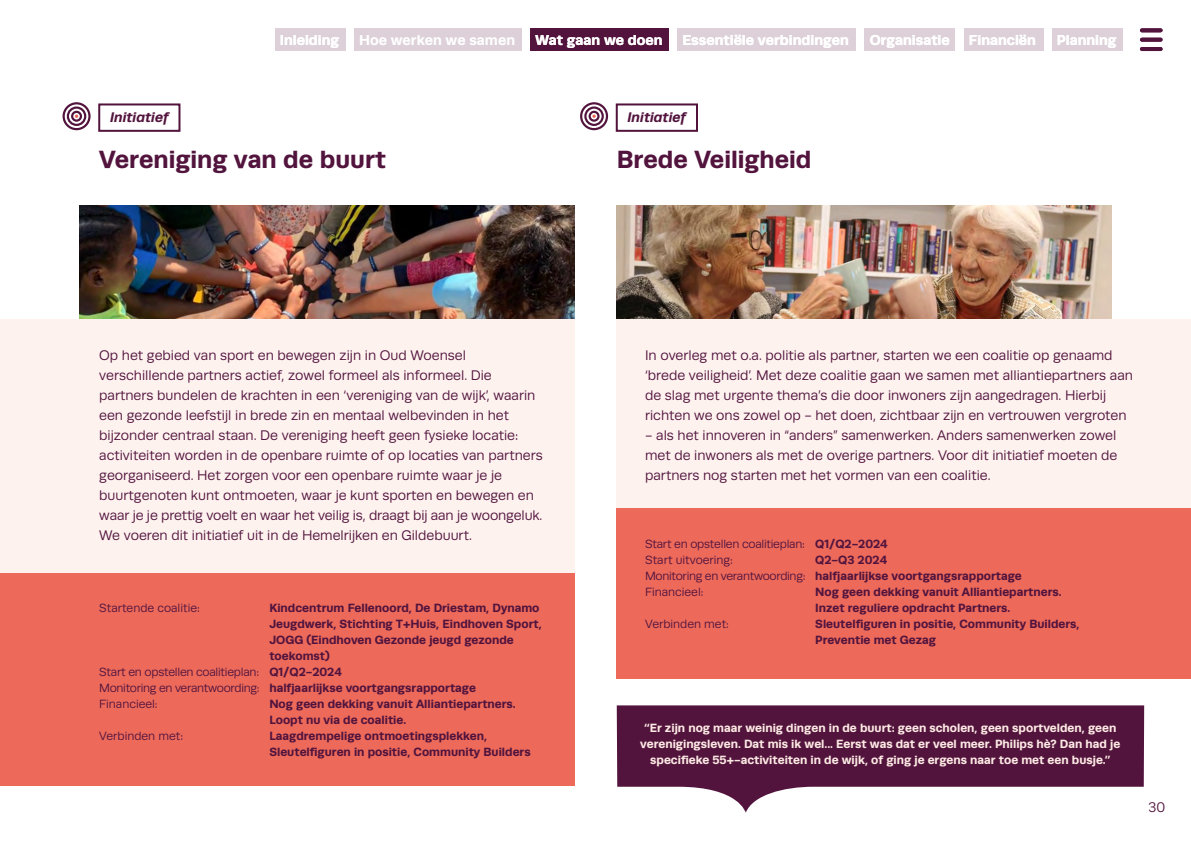
<style>
.page{position:relative;width:1191px;height:842px;background:#fff}
.page>*{position:absolute;margin:0;border:0;box-sizing:border-box;transform-origin:0 0}
.t1{font:700 25px "Runda";color:#52143d}
.t2{font:700 14.4px "Runda";color:#fff}
.t3{font:14px/20px "Runda";color:#52143d}
.t4{font:italic 700 14px "Runda";color:#52143d}
.t5{font:700 12px/16px "Runda";color:#52143d}
.t6{font:700 12px/16px "Runda";color:#fde9e3;text-align:center}
.t7{font:12px/16px "Runda";letter-spacing:-.005em;color:#52143d}
.s1{font-weight:700}
.s2{font-weight:400}
</style>
<div class="page">
<img style="left:617px;top:205px;width:494px;height:114px">
<img style="left:79px;top:205px;width:495px;height:114px">
<div style="left:0;top:573px;width:574px;height:213px;background:#ed6a5b"></div>
<div style="left:0;top:319px;width:574px;height:254px;background:#fef2ef"></div>
<div style="left:617px;top:319px;width:574px;height:254px;background:#fef2ef"></div>
<div style="left:98px;top:103px;width:82px;height:29px;border:2px solid #52143d"></div>
<div style="left:63px;top:102px;width:28px;height:28px;border:2px solid #52143d;border-radius:50%"></div>
<div style="left:67px;top:106px;width:19px;height:20px;border:2px solid #52143d;border-radius:50%"></div>
<div style="left:71px;top:111px;width:11px;height:11px;border:2px solid #52143d;border-radius:50%"></div>
<div style="left:616px;top:103px;width:82px;height:29px;border:2px solid #52143d"></div>
<div style="left:580px;top:102px;width:28px;height:28px;border:2px solid #52143d;border-radius:50%"></div>
<div style="left:584px;top:106px;width:20px;height:20px;border:2px solid #52143d;border-radius:50%"></div>
<div style="left:588px;top:111px;width:11px;height:11px;border:2px solid #52143d;border-radius:50%"></div>
<svg style="left:592px;top:115px;width:4px;height:3px"></svg>
<svg style="left:617px;top:705px;width:527px;height:108px;fill:#52143d"></svg>
<div style="left:617px;top:509px;width:574px;height:170px;background:#ed6a5b"></div>
<div style="left:530px;top:28px;width:139px;height:23px;background:#52143d"></div>
<svg style="left:1142px;top:28px;width:18px;height:4px"></svg>
<svg style="left:1142px;top:38px;width:18px;height:4px"></svg>
<hr style="left:1142px;top:47px;width:18px;height:4px;background:#52143d">
<div style="left:354px;top:28px;width:167px;height:23px;background:#ddd0d8"></div>
<div style="left:677px;top:28px;width:179px;height:23px;background:#ddd0d8"></div>
<div style="left:864px;top:28px;width:91px;height:23px;background:#ddd0d8"></div>
<div style="left:963px;top:28px;width:80px;height:23px;background:#ddd0d8"></div>
<div style="left:1051px;top:28px;width:71px;height:23px;background:#ddd0d8"></div>
<div style="left:275px;top:28px;width:71px;height:23px;background:#ddd0d8"></div>
<p class="t2" style="left:359px;top:31px;width:157px">Hoe werken we samen</p>
<p class="t2" style="left:682px;top:31px;width:168px">Essentiële verbindingen</p>
<p class="t2" style="left:869px;top:31px;width:82px">Organisatie</p>
<p class="t2" style="left:969px;top:31px;width:69px">Financiën</p>
<p class="t2" style="left:1056px;top:31px;width:61px">Planning</p>
<p class="t2" style="left:280px;top:31px;width:61px">Inleiding</p>
<p class="t2" style="left:535px;top:31px;width:129px">Wat gaan we doen</p>
<p class="t4" style="left:110px;top:109px;width:60px">Initiatief</p>
<p class="t4" style="left:627px;top:109px;width:60px">Initiatief</p>
<h1 class="t1" style="left:99px;top:144px;width:288px">Vereniging van de buurt</h1>
<h1 class="t1" style="left:617px;top:144px;width:196px">Brede Veiligheid</h1>
<p class="t3" style="left:99px;top:345px;width:445px">Op het gebied van sport en bewegen zijn in Oud Woensel verschillende partners actief, zowel formeel als informeel. Die partners bundelen de krachten in een ‘vereniging van de wijk’, waarin een gezonde leefstijl in brede zin en mentaal welbevinden in het bijzonder centraal staan. De vereniging heeft geen fysieke locatie: activiteiten worden in de openbare ruimte of op locaties van partners georganiseerd. Het zorgen voor een openbare ruimte waar je je buurtgenoten kunt ontmoeten, waar je kunt sporten en bewegen en waar je je prettig voelt en waar het veilig is, draagt bij aan je woongeluk.<br>We voeren dit initiatief uit in de Hemelrijken en Gildebuurt.</p>
<p class="t3" style="left:645px;top:345px;width:489px">In overleg met o.a. politie als partner, starten we een coalitie op genaamd ‘brede veiligheid’. Met deze coalitie gaan we samen met alliantiepartners aan de slag met urgente thema’s die door inwoners zijn aangedragen. Hierbij richten we ons zowel op - het doen, zichtbaar zijn en vertrouwen vergroten</p>
<p class="t3" style="left:645px;top:425px;width:474px;text-align:justify">- als het innoveren in “anders” samenwerken. Anders samenwerken zowel met de inwoners als met de overige partners. Voor dit initiatief moeten de partners nog starten met het vormen van een coalitie.</p>
<p class="t7" style="left:645px;top:536px;width:244px">Start en opstellen coalitieplan: <span class="s1">Q1/Q2-2024<br></span>Start uitvoering:</p>
<p class="t5" style="left:645px;top:552px;width:378px;text-indent:170px">Q2-Q3 2024<br><span class="s2">Monitoring en verantwoording:</span> halfjaarlijkse voortgangsrapportage<br><span class="s2">Financieel:</span></p>
<p class="t5" style="left:815px;top:584px;width:248px">Nog geen dekking vanuit Alliantiepartners.<br>Inzet reguliere opdracht Partners.</p>
<p class="t7" style="left:99px;top:600px;width:102px">Startende coalitie:</p>
<p class="t5" style="left:269px;top:600px;width:272px">Kindcentrum Fellenoord, De Driestam, Dynamo</p>
<p class="t5" style="left:269px;top:616px;width:274px">Jeugdwerk, Stichting T+Huis, Eindhoven Sport,</p>
<p class="t5" style="left:269px;top:632px;width:246px">JOGG (Eindhoven Gezonde jeugd gezonde</p>
<p class="t5" style="left:269px;top:648px;width:62px">toekomst)</p>
<p class="t7" style="left:99px;top:664px;width:244px">Start en opstellen coalitieplan: <span class="s1">Q1/Q2-2024</span></p>
<p class="t5" style="left:99px;top:680px;width:378px"><span class="s2">Monitoring en verantwoording:</span> halfjaarlijkse voortgangsrapportage</p>
<p class="t7" style="left:99px;top:696px;width:60px">Financieel:</p>
<p class="t5" style="left:269px;top:696px;width:248px">Nog geen dekking vanuit Alliantiepartners.<br>Loopt nu via de coalitie.</p>
<p class="t7" style="left:99px;top:728px;width:85px">Verbinden met:</p>
<p class="t5" style="left:269px;top:728px;width:263px">Laagdrempelige ontmoetingsplekken,<br>Sleutelfiguren in positie, Community Builders</p>
<p class="t7" style="left:645px;top:616px;width:85px">Verbinden met:</p>
<p class="t5" style="left:815px;top:616px;width:266px">Sleutelfiguren in positie, Community Builders,<br>Preventie met Gezag</p>
<p class="t6" style="left:640px;top:720px;width:482px">“Er zijn nog maar weinig dingen in de buurt: geen scholen, geen sportvelden, geen verenigingsleven. Dat mis ik wel... Eerst was dat er veel meer. Philips hè? Dan had je specifieke 55+-activiteiten in de wijk, of ging je ergens naar toe met een busje.”</p>
<p class="t3" style="left:1148px;top:797px;width:18px">30</p>
</div>
